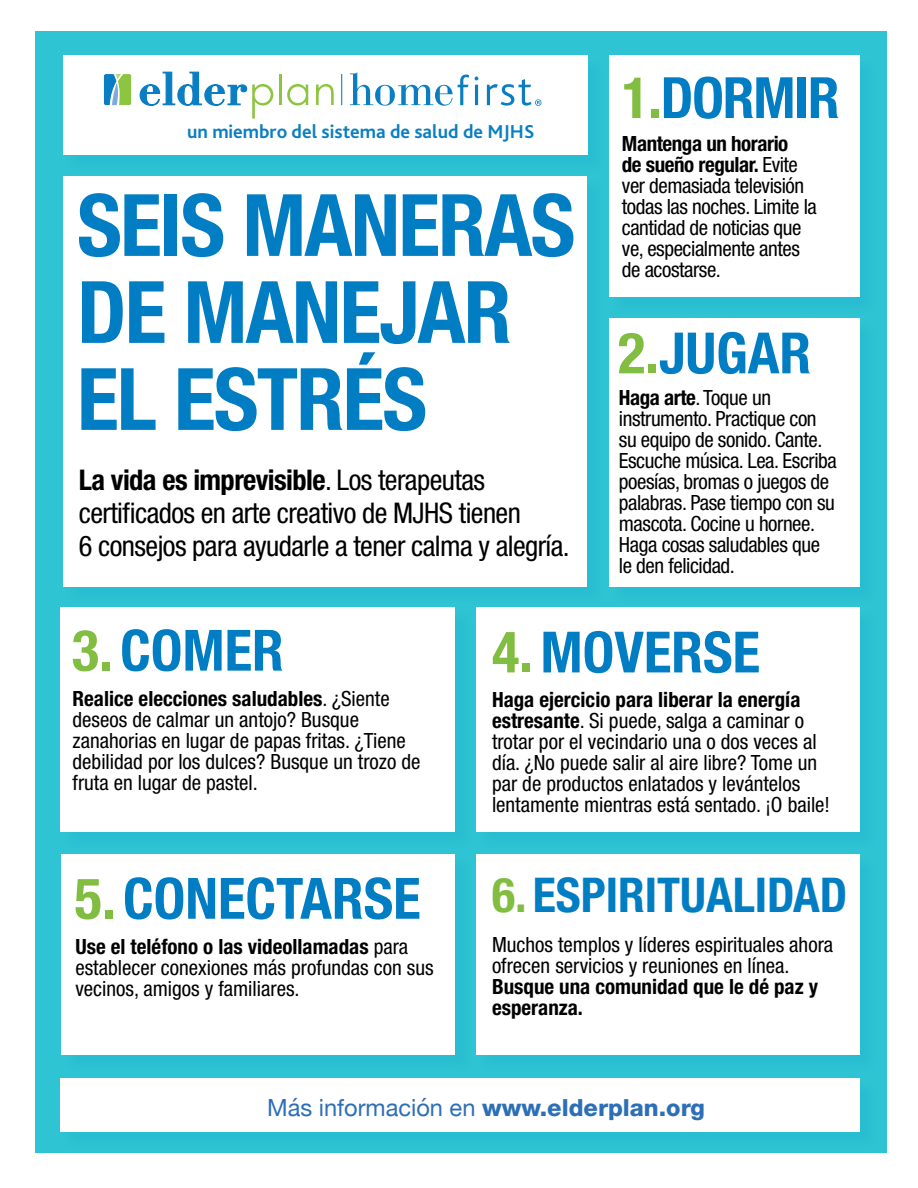
<style>
.page{position:relative;width:918px;height:1188px;background:#fff}
.page>*{position:absolute;margin:0;border:0;box-sizing:border-box;transform-origin:0 0}
.t1{font:700 condensed 86.25px/87px "Helvetica Neue";letter-spacing:-.02em;color:#007dc3}
.t2{font:700 condensed 57px "Helvetica Neue";color:#007dc3}
.t3{font:700 condensed 48px "Helvetica Neue";color:#007dc3}
.t4{font:condensed 28.5px/33px "Helvetica Neue";letter-spacing:-.02em;color:#000}
.t5{font:800 23.7px "Helvetica Neue";color:#2d6fb7}
.t6{font:condensed 21px/21px "Helvetica Neue";color:#000}
.t7{font:condensed 21px/21px "Helvetica Neue";letter-spacing:-.02em;color:#000}
.t8{font:700 19.5px "Bliss 2";color:#0a7ec2}
.s1{font-weight:700}
.s2{color:#81bd41}
.s3{font-weight:400}
</style>
<div class="page">
<div style="left:35px;top:32px;width:852px;height:1121px;background:#2ec4d3"></div>
<div style="left:62px;top:1080px;width:816px;height:71px;background:#2bc0d2"></div>
<div style="left:60px;top:1078px;width:800px;height:54px;background:#fff"></div>
<div style="left:611px;top:58px;width:267px;height:258px;background:#2bbfd1"></div>
<div style="left:609px;top:56px;width:251px;height:241px;background:#fff"></div>
<div style="left:65px;top:58px;width:541px;height:115px;background:#2abfd1"></div>
<div style="left:63px;top:56px;width:525px;height:99px;background:#fff"></div>
<hr style="left:279px;top:74px;width:3px;height:31px;background:#8cc540">
<svg style="left:287px;top:84px;width:21px;height:22px"></svg>
<svg style="left:316px;top:84px;width:18px;height:21px"></svg>
<svg style="left:139px;top:71px;width:134px;height:48px"></svg>
<svg style="left:350px;top:72px;width:119px;height:34px"></svg>
<hr style="left:475px;top:85px;width:3px;height:20px;background:#0a7ec2">
<svg style="left:487px;top:79px;width:54px;height:27px"></svg>
<hr style="left:341px;top:74px;width:1px;height:31px;background:#0a7ec2">
<svg style="left:104px;top:74px;width:27px;height:31px"></svg>
<div style="left:65px;top:178px;width:540px;height:427px;background:#007dc3;opacity:.1"></div>
<div style="left:63px;top:176px;width:523px;height:410px;background:#fff"></div>
<div style="left:611px;top:320px;width:267px;height:285px;background:#2bbfd2"></div>
<div style="left:609px;top:318px;width:251px;height:268px;background:#fff"></div>
<div style="left:63px;top:609px;width:411px;height:241px;background:#2bc0d2"></div>
<div style="left:61px;top:607px;width:394px;height:224px;background:#fff"></div>
<div style="left:478px;top:609px;width:400px;height:241px;background:#007dc3;opacity:.1"></div>
<div style="left:476px;top:607px;width:383px;height:224px;background:#fff"></div>
<div style="left:64px;top:856px;width:410px;height:217px;background:#2bbfd2"></div>
<div style="left:62px;top:854px;width:393px;height:200px;background:#fff"></div>
<div style="left:478px;top:856px;width:400px;height:217px;background:#007dc3;opacity:.1"></div>
<div style="left:476px;top:854px;width:383px;height:200px;background:#fff"></div>
<p class="t8" style="left:187px;top:119px;width:349px">un miembro del sistema de salud de MJHS</p>
<h1 class="t1" style="left:77px;top:181px;width:500px">SEIS MANERAS<br>DE MANEJAR<br>EL ESTRÉS</h1>
<p class="t4" style="left:79px;top:463px;width:492px"><span class="s1">La vida es imprevisible</span>. Los terapeutas certificados en arte creativo de MJHS tienen<br>6 consejos para ayudarle a tener calma y alegría.</p>
<p class="t2" style="left:622px;top:63px;width:219px"><span class="s2">1.</span>DORMIR</p>
<p class="t7" style="left:622px;top:133px;width:197px"><span class="s1">Mantenga un horario<br>de sueño regular.</span> Evite ver demasiada televisión todas las noches. Limite la cantidad de noticias que ve, especialmente antes de acostarse.</p>
<p class="t2" style="left:618px;top:319px;width:195px"><span class="s2">2.</span>JUGAR</p>
<p class="t7" style="left:619px;top:387px;width:219px"><span class="s1">Haga arte</span>. Toque un instrumento. Practique con su equipo de sonido. Cante.<br>Escuche música. Lea. Escriba poesías, bromas o juegos de palabras. Pase tiempo con su mascota. Cocine u hornee.<br>Haga cosas saludables que le den felicidad.</p>
<p class="t2" style="left:72px;top:616px;width:214px"><span class="s2">3.</span> COMER</p>
<p class="t6" style="left:73px;top:688px;width:349px"><span class="s1">Realice elecciones saludables</span>. ¿Siente deseos de calmar un antojo? Busque zanahorias en lugar de papas fritas. ¿Tiene debilidad por los dulces? Busque un trozo de fruta en lugar de pastel.</p>
<p class="t2" style="left:75px;top:864px;width:348px"><span class="s2">5.</span> CONECTARSE</p>
<p class="t6" style="left:75px;top:936px;width:360px"><span class="s1">Use el teléfono o las videollamadas</span> para establecer conexiones más profundas con sus vecinos, amigos y familiares.</p>
<p class="t2" style="left:492px;top:618px;width:270px"><span class="s2">4.</span> MOVERSE</p>
<p class="t6" style="left:492px;top:689px;width:340px"><span class="s1">Haga ejercicio para liberar la energía estresante</span>. Si puede, salga a caminar o trotar por el vecindario una o dos veces al día. ¿No puede salir al aire libre? Tome un par de productos enlatados y levántelos lentamente mientras está sentado. ¡O baile!</p>
<p class="t3" style="left:492px;top:866px;width:357px"><span class="s2">6.</span> ESPIRITUALIDAD</p>
<p class="t6" style="left:492px;top:934px;width:343px">Muchos templos y líderes espirituales ahora ofrecen servicios y reuniones en línea.<br><span class="s1">Busque una comunidad que le dé paz y esperanza.</span></p>
<p class="t5" style="left:267px;top:1093px;width:439px"><span class="s3">Más información en</span> www.elderplan.org</p>
</div>
